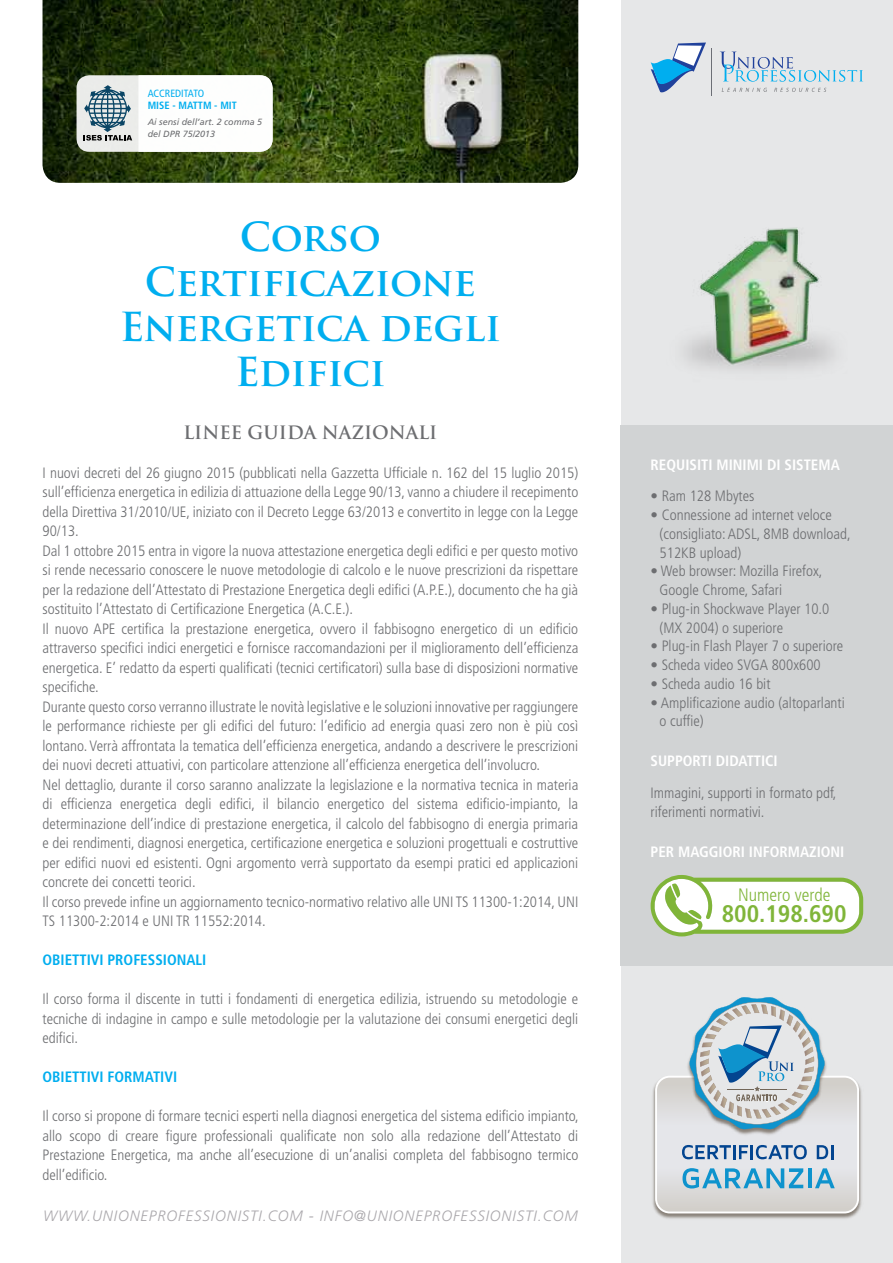
<style>
.page{position:relative;width:893px;height:1263px;background:#fff}
.page>*{position:absolute;margin:0;border:0;box-sizing:border-box;transform-origin:0 0}
.t1{font:700 39px/45px "Trajan Pro";letter-spacing:-.005em;color:#00aeef;text-align:center}
.t2{font:700 condensed 24px "Frutiger";color:#80b539}
.t3{font:700 18px "Trajan Pro";color:#6d6e71}
.t4{font:300 condensed 18px "Frutiger";color:#80b539}
.t5{font:300 condensed 15px/19.5px "Frutiger";color:#6d6e71}
.t6{font:700 condensed 15px "Frutiger";color:#fff}
.t7{font:italic 300 15px "Frutiger";letter-spacing:.06em;color:#aaa8ac}
.t8{font:700 condensed 15px "Frutiger";color:#00aeef}
.t9{font:700 condensed 10.5px "Frutiger";color:#00aeef}
.t10{font:condensed 10.5px "Frutiger";color:#00aeef}
.t11{font:italic 9px/12px "Frutiger";color:#6d6e71}
</style>
<div class="page">
<div style="left:621px;top:0;width:272px;height:1263px;background:#e6e7e8"></div>
<div style="left:621px;top:425px;width:272px;height:540px;background:#d1d3d4"></div>
<svg style="left:651px;top:43px;width:55px;height:49px"></svg>
<hr style="left:712px;top:48px;width:1px;height:47px;background:#6c6f76">
<svg style="left:721px;top:52px;width:142px;height:30px"></svg>
<svg style="left:722px;top:88px;width:45px;height:4px"></svg>
<svg style="left:774px;top:88px;width:52px;height:4px"></svg>
<img style="left:652px;top:1083px;width:210px;height:136px">
<svg style="left:656px;top:997px;width:202px;height:215px"></svg>
<svg style="left:651px;top:875px;width:212px;height:61px;background:#dfead0"></svg>
<img style="left:43px;top:0;width:535px;height:183px">
<img style="left:684px;top:227px;width:150px;height:143px">
<div style="left:77px;top:75px;width:196px;height:77px;background:#eaece9;border-radius:13px"></div>
<div style="left:138px;top:75px;width:135px;height:77px;background:#fdfefd"></div>
<svg style="left:84px;top:85px;width:48px;height:56px"></svg>
<p class="t10" style="left:148px;top:87px;width:58px">ACCREDITATO</p>
<p class="t9" style="left:148px;top:99px;width:86px">MISE - MATTM - MIT</p>
<p class="t11" style="left:148px;top:116px;width:116px">Ai sensi dell’art. 2 comma 5 del DPR 75/2013</p>
<h1 class="t1" style="left:120px;top:215px;width:383px">Corso<br>Certificazione<br>Energetica degli<br>Edifici</h1>
<p class="t3" style="left:183px;top:421px;width:256px">LINEE GUIDA NAZIONALI</p>
<p class="t5" style="left:43px;top:463px;width:537px">I nuovi decreti del 26 giugno 2015 (pubblicati nella Gazzetta Ufficiale n. 162 del 15 luglio 2015) sull’efficienza energetica in edilizia di attuazione della Legge 90/13, vanno a chiudere il recepimento della Direttiva 31/2010/UE, iniziato con il Decreto Legge 63/2013 e convertito in legge con la Legge 90/13.<br>Dal 1 ottobre 2015 entra in vigore la nuova attestazione energetica degli edifici e per questo motivo si rende necessario conoscere le nuove metodologie di calcolo e le nuove prescrizioni da rispettare per la redazione dell’Attestato di Prestazione Energetica degli edifici (A.P.E.), documento che ha già sostituito l’Attestato di Certificazione Energetica (A.C.E.).<br>Il nuovo APE certifica la prestazione energetica, ovvero il fabbisogno energetico di un edificio attraverso specifici indici energetici e fornisce raccomandazioni per il miglioramento dell’efficienza energetica. E’ redatto da esperti qualificati (tecnici certificatori) sulla base di disposizioni normative specifiche.<br>Durante questo corso verranno illustrate le novità legislative e le soluzioni innovative per raggiungere le performance richieste per gli edifici del futuro: l’edificio ad energia quasi zero non è più così lontano. Verrà affrontata la tematica dell’efficienza energetica, andando a descrivere le prescrizioni dei nuovi decreti attuativi, con particolare attenzione all’efficienza energetica dell’involucro.<br>Nel dettaglio, durante il corso saranno analizzate la legislazione e la normativa tecnica in materia di efficienza energetica degli edifici, il bilancio energetico del sistema edificio-impianto, la determinazione dell’indice di prestazione energetica, il calcolo del fabbisogno di energia primaria e dei rendimenti, diagnosi energetica, certificazione energetica e soluzioni progettuali e costruttive per edifici nuovi ed esistenti. Ogni argomento verrà supportato da esempi pratici ed applicazioni concrete dei concetti teorici.<br>Il corso prevede infine un aggiornamento tecnico-normativo relativo alle UNI TS 11300-1:2014, UNI TS 11300-2:2014 e UNI TR 11552:2014.</p>
<p class="t8" style="left:43px;top:951px;width:25px">OBIETTI</p>
<p class="t8" style="left:91px;top:951px;width:42px">VI PROFESSIO</p>
<p class="t8" style="left:177px;top:951px;width:29px">NALI</p>
<p class="t5" style="left:43px;top:989px;width:537px;text-align:justify">Il corso forma il discente in tutti i fondamenti di energetica edilizia, istruendo su metodologie e tecniche di indagine in campo e sulle metodologie per la valutazione dei consumi energetici degli edifici.</p>
<p class="t8" style="left:43px;top:1068px;width:25px">OBIETTI</p>
<p class="t8" style="left:91px;top:1068px;width:86px">VI FO RMATIVI</p>
<p class="t5" style="left:43px;top:1106px;width:538px;text-align:justify">Il corso si propone di formare tecnici esperti nella diagnosi energetica del sistema edificio impianto, allo scopo di creare figure professionali qualificate non solo alla redazione dell’Attestato di Prestazione Energetica, ma anche all’esecuzione di un’analisi completa del fabbisogno termico dell’edificio.</p>
<p class="t7" style="left:43px;top:1207px;width:536px">WWW.UNIONEPROFESSIONISTI.COM - INFO@UNIONEPROFESSIONISTI.COM</p>
<p class="t6" style="left:651px;top:456px;width:191px">REQUISITI MINIMI DI SISTEMA</p>
<p class="t5" style="left:651px;top:487px;width:105px">• Ram 128 Mbytes</p>
<p class="t5" style="left:660px;top:506px;width:193px;line-height:18.8px;text-indent:-9px">• Connessione ad internet veloce (consigliato: ADSL, 8MB download,<br>512KB upload)</p>
<p class="t5" style="left:660px;top:562px;width:164px;line-height:18.8px;text-indent:-9px">• Web browser: Mozilla Firefox,<br>Google Chrome, Safari</p>
<p class="t5" style="left:660px;top:599px;width:171px;line-height:18.8px;text-indent:-9px">• Plug-in Shockwave Player 10.0 (MX 2004) o superiore</p>
<p class="t5" style="left:651px;top:637px;width:194px">• Plug-in Flash Player 7 o superiore</p>
<p class="t5" style="left:651px;top:655px;width:172px">• Scheda video SVGA 800x600</p>
<p class="t5" style="left:651px;top:674px;width:121px">• Scheda audio 16 bit</p>
<p class="t5" style="left:660px;top:693px;width:187px;line-height:18.8px;text-indent:-9px">• Amplificazione audio (altoparlanti o cuffie)</p>
<p class="t6" style="left:651px;top:752px;width:129px">SUPPORTI DIDATTICI</p>
<p class="t5" style="left:651px;top:783px;width:187px;line-height:18.8px">Immagini, supporti in formato pdf, riferimenti normativi.</p>
<p class="t6" style="left:651px;top:842px;width:195px">PER MAGGIORI INFORMAZIONI</p>
<p class="t4" style="left:738px;top:884px;width:94px">Numero verde</p>
<h2 class="t2" style="left:722px;top:900px;width:126px">800.198.690</h2>
</div>
